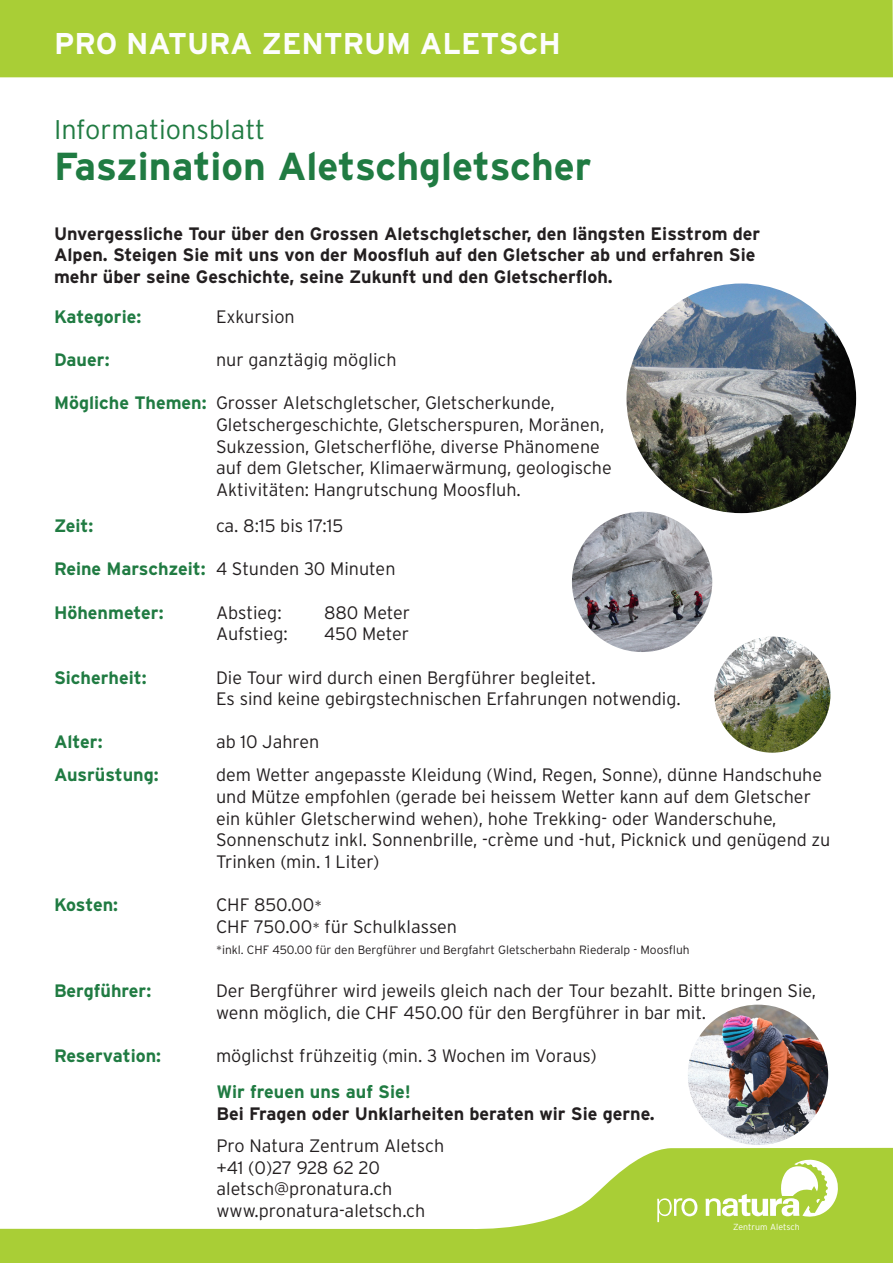
<style>
.page{position:relative;width:893px;height:1263px;background:#fff}
.page>*{position:absolute;margin:0;border:0;box-sizing:border-box;transform-origin:0 0}
.Titel_bold_dgrün{font:700 39px "Interstate";color:#207b42}
.t1{font:700 30px "Interstate";color:#fdfdfd}
.Übertitel_light_dgrü{font:300 27px "Interstate";color:#207b42}
.Fliesstext_light_bla{font:300 18px/21.6px "Interstate";color:#231f20}
.Lead_bold_black{font:700 18px/21.6px "Interstate";color:#231f20}
.Fliesstext_light_bla-2{font:700 18px "Interstate";color:#207b42}
.Fliesstext_light_bla-3{font:300 18px "Interstate";letter-spacing:-.02em;color:#231f20}
.t2{font:300 12px "Interstate";color:#231f20}
.t3{font:300 8.85px "Interstate";letter-spacing:.005em;color:#fff}
.s1{font-weight:700;color:#207b42}
.s2{font-size:15px}
</style>
<div class="page">
<svg style="left:0;top:1148px;width:893px;height:115px"></svg>
<svg style="left:657px;top:1198px;width:40px;height:24px"></svg>
<svg style="left:706px;top:1159px;width:133px;height:58px"></svg>
<div style="left:0;top:0;width:893px;height:77px;background:#a9ce36"></div>
<img style="left:626px;top:283px;width:230px;height:230px;border-radius:115px">
<img style="left:572px;top:512px;width:140px;height:140px;border-radius:70px">
<img style="left:714px;top:637px;width:116px;height:116px;border-radius:58px">
<img style="left:688px;top:1005px;width:140px;height:140px;border-radius:70px">
<p class="t1" style="left:54px;top:25px;width:508px">PRO NATURA ZENTRUM ALETSCH</p>
<p class="Übertitel_light_dgrü" style="left:54px;top:114px;width:213px">Informationsblatt</p>
<p class="Titel_bold_dgrün" style="left:54px;top:143px;width:539px">Faszination Aletschgletscher</p>
<p class="Lead_bold_black" style="left:54px;top:222px;width:708px">Unvergessliche Tour über den Grossen Aletschgletscher, den längsten Eisstrom der<br>Alpen. Steigen Sie mit uns von der Moosfluh auf den Gletscher ab und erfahren Sie mehr über seine Geschichte, seine Zukunft und den Gletscherfloh.</p>
<p class="Fliesstext_light_bla-2" style="left:54px;top:306px;width:89px">Kategorie:</p>
<p class="Fliesstext_light_bla" style="left:216px;top:306px;width:80px">Exkursion</p>
<p class="Fliesstext_light_bla-2" style="left:54px;top:349px;width:57px">Dauer:</p>
<p class="Fliesstext_light_bla" style="left:216px;top:349px;width:182px">nur ganztägig möglich</p>
<p class="Fliesstext_light_bla" style="left:216px;top:392px;width:397px;text-indent:-162px"><span class="s1">Mögliche Themen:</span> Grosser Aletschgletscher, Gletscherkunde, Gletschergeschichte, Gletscherspuren, Moränen, Sukzession, Gletscherflöhe, diverse Phänomene auf dem Gletscher, Klimaerwärmung, geologische Aktivitäten: Hangrutschung Moosfluh.</p>
<p class="Fliesstext_light_bla-2" style="left:54px;top:515px;width:41px">Zeit:</p>
<p class="Fliesstext_light_bla" style="left:216px;top:515px;width:129px">ca. 8:15 bis 17:15</p>
<p class="Fliesstext_light_bla" style="left:54px;top:558px;width:343px"><span class="s1">Reine Marschzeit:</span> 4 Stunden 30 Minuten</p>
<p class="Fliesstext_light_bla-2" style="left:54px;top:601px;width:111px">Höhenmeter:</p>
<p class="Fliesstext_light_bla" style="left:216px;top:601px;width:67px">Abstieg:</p>
<p class="Fliesstext_light_bla" style="left:324px;top:601px;width:88px">880 Meter</p>
<p class="Fliesstext_light_bla" style="left:216px;top:623px;width:73px">Aufstieg:</p>
<p class="Fliesstext_light_bla" style="left:324px;top:623px;width:87px">450 Meter</p>
<p class="Fliesstext_light_bla-2" style="left:54px;top:666px;width:94px">Sicherheit:</p>
<p class="Fliesstext_light_bla" style="left:216px;top:666px;width:466px">Die Tour wird durch einen Bergführer begleitet.<br>Es sind keine gebirgstechnischen Erfahrungen notwendig.</p>
<p class="Fliesstext_light_bla-2" style="left:54px;top:731px;width:50px">Alter:</p>
<p class="Fliesstext_light_bla" style="left:216px;top:731px;width:105px">ab 10 Jahren</p>
<p class="Fliesstext_light_bla-2" style="left:54px;top:764px;width:106px">Ausrüstung:</p>
<p class="Fliesstext_light_bla" style="left:216px;top:764px;width:616px">dem Wetter angepasste Kleidung (Wind, Regen, Sonne), dünne Handschuhe und Mütze empfohlen (gerade bei heissem Wetter kann auf dem Gletscher ein kühler Gletscherwind wehen), hohe Trekking- oder Wanderschuhe, Sonnenschutz inkl. Sonnenbrille, -crème und -hut, Picknick und genügend zu Trinken (min. 1 Liter)</p>
<p class="Fliesstext_light_bla-2" style="left:54px;top:894px;width:66px">Kosten:</p>
<p class="Fliesstext_light_bla" style="left:216px;top:894px;width:107px">CHF 850.00<span class="s2">*</span></p>
<p class="Fliesstext_light_bla" style="left:216px;top:915px;width:243px">CHF 750.00<span class="s2">*</span> für Schulklassen</p>
<p class="t2" style="left:216px;top:943px;width:475px">*inkl. CHF 450.00 für den Bergführer und Bergfahrt Gletscherbahn Riederalp - Moosfluh</p>
<p class="Fliesstext_light_bla-2" style="left:54px;top:980px;width:99px">Bergführer:</p>
<p class="Fliesstext_light_bla" style="left:216px;top:980px;width:602px">Der Bergführer wird jeweils gleich nach der Tour bezahlt. Bitte bringen Sie, wenn möglich, die CHF 450.00 für den Bergführer in bar mit.</p>
<p class="Fliesstext_light_bla-2" style="left:54px;top:1045px;width:109px">Reservation:</p>
<p class="Fliesstext_light_bla" style="left:216px;top:1045px;width:382px">möglichst frühzeitig (min. 3 Wochen im Voraus)</p>
<p class="Fliesstext_light_bla-2" style="left:216px;top:1081px;width:196px">Wir freuen uns auf Sie!</p>
<p class="Lead_bold_black" style="left:216px;top:1102px;width:440px">Bei Fragen oder Unklarheiten beraten wir Sie gerne.</p>
<p class="Fliesstext_light_bla" style="left:216px;top:1135px;width:229px">Pro Natura Zentrum Aletsch</p>
<p class="Fliesstext_light_bla-3" style="left:216px;top:1156px;width:165px">+41 (0)27 928 62 20</p>
<p class="Fliesstext_light_bla" style="left:216px;top:1178px;width:177px">aletsch@pronatura.ch</p>
<p class="Fliesstext_light_bla" style="left:216px;top:1200px;width:210px">www.pronatura-aletsch.ch</p>
<p class="t3" style="left:733px;top:1221px;width:68px">Zentrum Aletsch</p>
</div>
